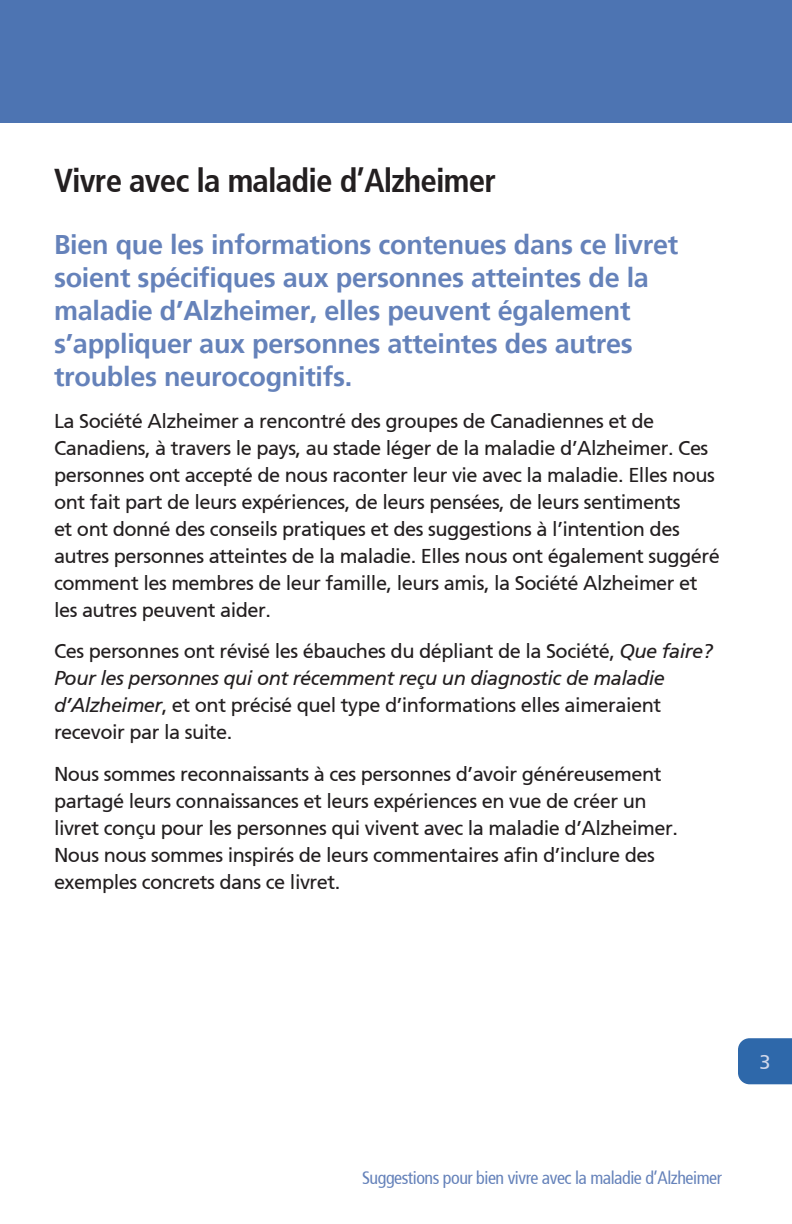
<style>
.page{position:relative;width:792px;height:1224px;background:#fff}
.page>*{position:absolute;margin:0;border:0;box-sizing:border-box;transform-origin:0 0}
.headline{font:700 condensed 33px "Frutiger 67";letter-spacing:-.025em;color:#231f20}
.Subhead{font:700 27px/33px "Frutiger 65";letter-spacing:-.01em;color:#6582ba}
.body_text{font:20px/27px "Frutiger 55 Roman";letter-spacing:-.025em;color:#231f20}
.t1{font:20px "Frutiger 55 Roman";color:#d0d7ea}
.t2{font:condensed 18px "Frutiger 57";letter-spacing:-.025em;color:#6582ba}
.s1{font-family:"Frutiger 56";font-style:italic}
</style>
<div class="page">
<div style="left:0;top:0;width:792px;height:122px;background:#4d74b2"></div>
<div style="left:738px;top:1038px;width:54px;height:46px;background:#2e68aa"></div>
<p class="headline" style="left:54px;top:161px;width:443px">Vivre avec la maladie d’Alzheimer</p>
<p class="Subhead" style="left:54px;top:229px;width:626px">Bien que les informations contenues dans ce livret soient spécifiques aux personnes atteintes de la maladie d’Alzheimer, elles peuvent également s’appliquer aux personnes atteintes des autres troubles neurocognitifs.</p>
<p class="body_text" style="left:54px;top:407px;width:667px">La Société Alzheimer a rencontré des groupes de Canadiennes et de Canadiens, à travers le pays, au stade léger de la maladie d’Alzheimer. Ces personnes ont accepté de nous raconter leur vie avec la maladie. Elles nous ont fait part de leurs expériences, de leurs pensées, de leurs sentiments<br>et ont donné des conseils pratiques et des suggestions à l’intention des autres personnes atteintes de la maladie. Elles nous ont également suggéré comment les membres de leur famille, leurs amis, la Société Alzheimer et les autres peuvent aider.</p>
<p class="body_text" style="left:54px;top:638px;width:660px">Ces personnes ont révisé les ébauches du dépliant de la Société, <span class="s1">Que faire?<br>Pour les personnes qui ont récemment reçu un diagnostic de maladie d’Alzheimer</span>, et ont précisé quel type d’informations elles aimeraient recevoir par la suite.</p>
<p class="body_text" style="left:54px;top:760px;width:626px">Nous sommes reconnaissants à ces personnes d’avoir généreusement partagé leurs connaissances et leurs expériences en vue de créer un livret conçu pour les personnes qui vivent avec la maladie d’Alzheimer.<br>Nous nous sommes inspirés de leurs commentaires afin d’inclure des exemples concrets dans ce livret.</p>
<p class="t1" style="left:759px;top:1050px;width:13px">3</p>
<p class="t2" style="left:362px;top:1167px;width:362px">Suggestions pour bien vivre avec la maladie d’Alzheimer</p>
</div>
